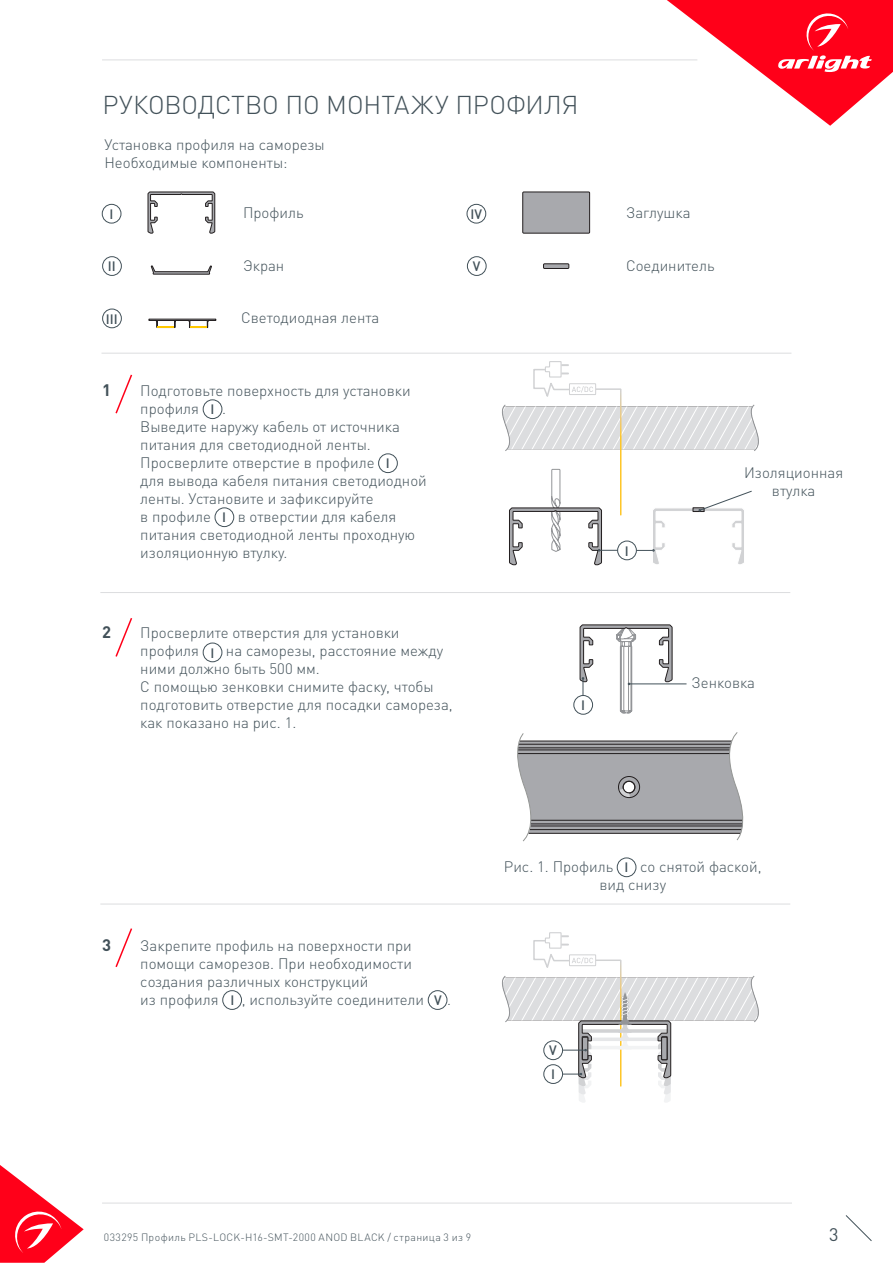
<style>
.page{position:relative;width:893px;height:1263px;background:#fff}
.page>*{position:absolute;margin:0;border:0;box-sizing:border-box;transform-origin:0 0}
.t1{font:300 25.5px "DIN Pro";letter-spacing:-.005em;color:#425159}
.t2{font:18px "DIN Pro";color:#425159}
.t3{font:700 16.5px "DIN Pro";color:#425159}
.t4{font:300 15px/18px "DIN Pro";color:#425159}
.t5{font:500 13.5px "DIN Pro";color:#425159}
.t6{font:300 10.5px "DIN Pro";letter-spacing:.035em;color:#425159}
</style>
<div class="page">
<svg style="left:0;top:1165px;width:84px;height:98px"></svg>
<svg style="left:845px;top:1215px;width:27px;height:26px"></svg>
<svg style="left:667px;top:0;width:226px;height:126px"></svg>
<hr style="left:102px;top:60px;width:595px;height:1px;background:#dcdddf">
<hr style="left:102px;top:353px;width:689px;height:1px;background:#dcdddf">
<hr style="left:102px;top:1203px;width:690px;height:1px;background:#dcdddf">
<div style="left:102px;top:204px;width:19px;height:19px;border:1px solid #425159;border-radius:50%"></div>
<div style="left:102px;top:256px;width:20px;height:20px;border:1px solid #425159;border-radius:50%"></div>
<div style="left:467px;top:204px;width:19px;height:19px;border:1px solid #425159;border-radius:50%"></div>
<div style="left:102px;top:309px;width:20px;height:19px;border:1px solid #425159;border-radius:50%"></div>
<hr style="left:100px;top:592px;width:690px;height:1px;background:#dcdddf">
<hr style="left:100px;top:904px;width:690px;height:1px;background:#dcdddf">
<div style="left:223px;top:990px;width:19px;height:19px;border:1px solid #425159;border-radius:50%"></div>
<div style="left:428px;top:990px;width:19px;height:19px;border:1px solid #425159;border-radius:50%"></div>
<svg style="left:115px;top:928px;width:17px;height:39px"></svg>
<div style="left:523px;top:192px;width:67px;height:41px;background:#a8a9ad"></div>
<div style="left:523px;top:192px;width:67px;height:41px;border:1px solid #231f20"></div>
<svg style="left:151px;top:265px;width:61px;height:9px"></svg>
<svg style="left:148px;top:192px;width:67px;height:42px"></svg>
<div style="left:467px;top:256px;width:19px;height:20px;border:1px solid #425159;border-radius:50%"></div>
<hr style="left:543px;top:264px;width:26px;height:4px;background:#a8a9ad">
<div style="left:543px;top:264px;width:26px;height:5px;border:1px solid #231f20"></div>
<svg style="left:149px;top:319px;width:67px;height:9px"></svg>
<div style="left:203px;top:400px;width:19px;height:19px;border:1px solid #425159;border-radius:50%"></div>
<div style="left:378px;top:454px;width:20px;height:19px;border:1px solid #425159;border-radius:50%"></div>
<div style="left:215px;top:508px;width:19px;height:19px;border:1px solid #425159;border-radius:50%"></div>
<svg style="left:115px;top:374px;width:18px;height:40px"></svg>
<svg style="left:502px;top:361px;width:257px;height:204px"></svg>
<hr style="left:630px;top:684px;width:56px;height:1px;background:#425159">
<div style="left:203px;top:643px;width:19px;height:19px;border:1px solid #425159;border-radius:50%"></div>
<svg style="left:115px;top:618px;width:18px;height:39px"></svg>
<div style="left:617px;top:858px;width:19px;height:19px;border:1px solid #425159;border-radius:50%"></div>
<svg style="left:517px;top:732px;width:227px;height:109px"></svg>
<svg style="left:580px;top:624px;width:92px;height:89px"></svg>
<div style="left:574px;top:695px;width:19px;height:19px;background:#fff;border-radius:50%"></div>
<div style="left:574px;top:695px;width:19px;height:19px;border:1px solid #425159;border-radius:50%"></div>
<svg style="left:502px;top:932px;width:257px;height:170px"></svg>
<p class="t1" style="left:103px;top:87px;width:477px">РУКОВОДСТВО ПО МОНТАЖУ ПРОФИЛЯ</p>
<p class="t4" style="left:104px;top:134px;width:222px">Установка профиля на саморезы</p>
<p class="t4" style="left:104px;top:152px;width:185px">Необходимые компоненты:</p>
<p class="t4" style="left:243px;top:203px;width:62px">Профиль</p>
<p class="t4" style="left:243px;top:256px;width:43px">Экран</p>
<p class="t4" style="left:241px;top:308px;width:140px">Cветодиодная лента</p>
<p class="t5" style="left:109px;top:205px;width:5px">I</p>
<p class="t4" style="left:626px;top:203px;width:66px">Заглушка</p>
<p class="t5" style="left:470px;top:205px;width:13px">IV</p>
<p class="t5" style="left:473px;top:257px;width:9px">V</p>
<p class="t4" style="left:626px;top:256px;width:90px">Соединитель</p>
<p class="t5" style="left:108px;top:257px;width:9px">II</p>
<p class="t5" style="left:106px;top:309px;width:13px">III</p>
<p class="t3" style="left:102px;top:378px;width:10px">1</p>
<p class="t4" style="left:140px;top:381px;width:272px">Подготовьте поверхность для установки профиля</p>
<p class="t5" style="left:210px;top:400px;width:5px">I</p>
<p class="t4" style="left:140px;top:399px;width:261px;text-indent:82px">.<br>Выведите наружу кабель от источника питания для светодиодной ленты.<br>Просверлите отверстие в профиле</p>
<p class="t5" style="left:386px;top:454px;width:5px">I</p>
<p class="t4" style="left:140px;top:471px;width:288px">для вывода кабеля питания светодиодной ленты. Установите и зафиксируйте<br>в профиле</p>
<p class="t4" style="left:140px;top:507px;width:276px;text-indent:97px">в отверстии для кабеля питания светодиодной ленты проходную изоляционную втулку.</p>
<p class="t5" style="left:222px;top:508px;width:5px">I</p>
<p class="t5" style="left:625px;top:541px;width:5px">I</p>
<p class="t4" style="left:744px;top:463px;width:101px">Изоляционная</p>
<p class="t4" style="left:772px;top:481px;width:45px">втулка</p>
<p class="t3" style="left:102px;top:621px;width:10px">2</p>
<p class="t4" style="left:140px;top:623px;width:261px">Просверлите отверстия для установки профиля</p>
<p class="t5" style="left:210px;top:643px;width:5px">I</p>
<p class="t4" style="left:140px;top:641px;width:314px;text-indent:86px">на саморезы, расстояние между ними должно быть 500 мм.<br>С помощью зенковки снимите фаску, чтобы подготовить отверстие для посадки самореза, как показано на рис. 1.</p>
<p class="t3" style="left:102px;top:933px;width:10px">3</p>
<p class="t4" style="left:140px;top:935px;width:273px">Закрепите профиль на поверхности при помощи саморезов. При необходимости создания различных конструкций<br>из профиля</p>
<p class="t5" style="left:230px;top:991px;width:5px">I</p>
<p class="t4" style="left:242px;top:989px;width:184px">, используйте соединители</p>
<p class="t5" style="left:434px;top:991px;width:9px">V</p>
<p class="t4" style="left:447px;top:989px;width:5px">.</p>
<p class="t5" style="left:581px;top:696px;width:5px">I</p>
<p class="t4" style="left:692px;top:673px;width:65px">Зенковка</p>
<p class="t4" style="left:504px;top:857px;width:111px">Рис. 1. Профиль</p>
<p class="t5" style="left:624px;top:858px;width:5px">I</p>
<p class="t4" style="left:599px;top:857px;width:164px;text-indent:41px">со снятой фаской, вид снизу</p>
<p class="t5" style="left:549px;top:1041px;width:9px">V</p>
<p class="t5" style="left:551px;top:1065px;width:5px">I</p>
<p class="t6" style="left:104px;top:1230px;width:369px">033295 Профиль PLS-LOCK-H16-SMT-2000 ANOD BLACK / страница 3 из 9</p>
<p class="t2" style="left:829px;top:1222px;width:11px">3</p>
</div>
